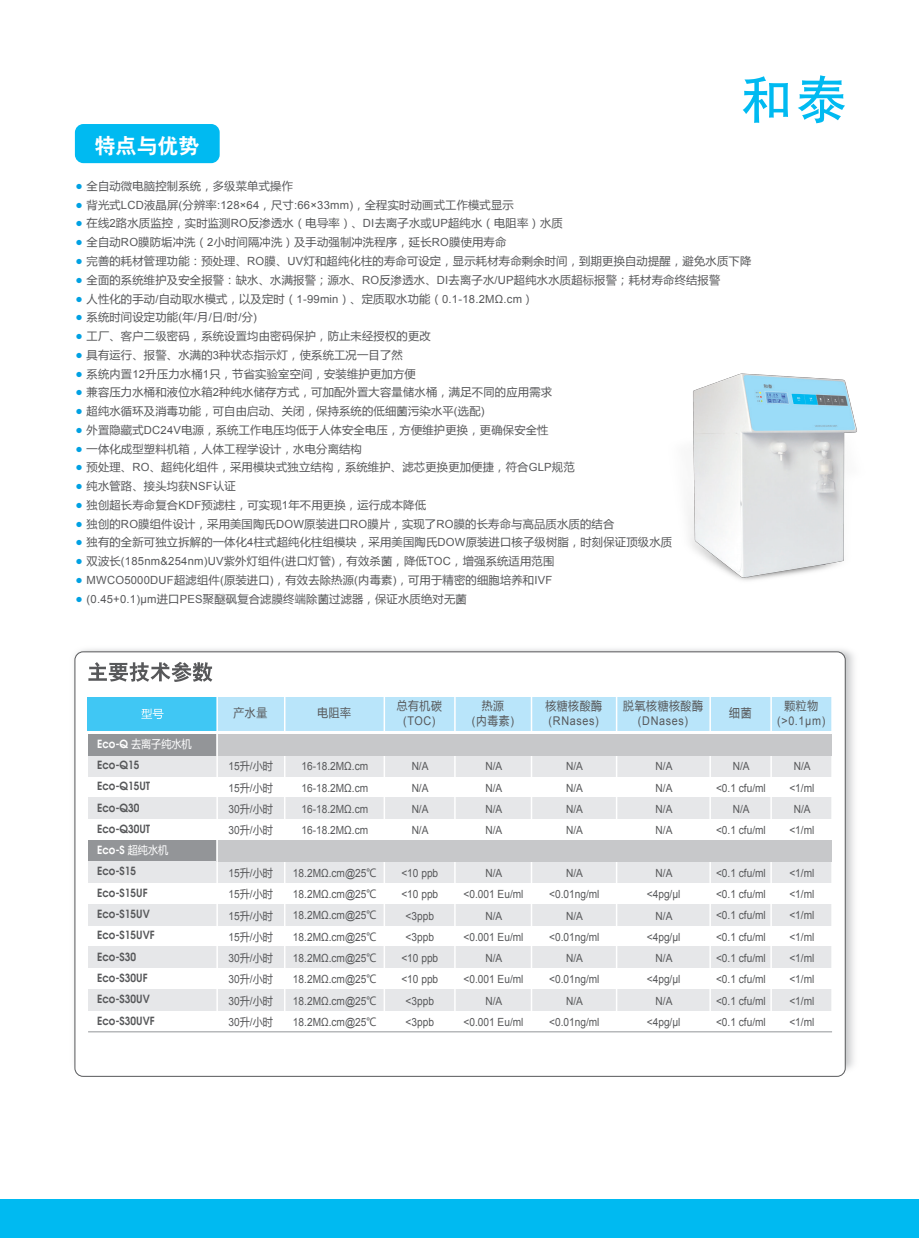
<style>
.page{position:relative;width:919px;height:1238px;background:#fff}
.page>*{position:absolute;margin:0;border:0;box-sizing:border-box;transform-origin:0 0}
.t1{font:21px "Heiti CSEG";color:#fff}
.t2{font:12px/15px "Microsoft Ya Hei";letter-spacing:.06em;color:#57585a;text-align:center;scale:.9 1}
.t3{font:12px "Arial";letter-spacing:.06em;color:#57585a;scale:.9 1}
.t4{font:11.25px "Microsoft Ya Hei";letter-spacing:.02em;color:#57585a}
.t5{font:11.25px/21.3px "Arial";color:#57585a;text-align:justify;scale:.9 1}
.t6{font:600 11.25px/21.3px "Avant Garde";color:#57585a;scale:.9 1}
.t7{font:11.25px "Microsoft Ya Hei";color:#fff;scale:.9 1}
.s1{color:#00a1e3}
.s2{font-family:"Arial"}
.s3{font-family:"Avant Garde";font-weight:600}
.s4{color:#fff}
.s5{font-family:"Microsoft Ya Hei";font-weight:400;color:#fff}
.s6{font-family:"Microsoft Ya Hei"}
</style>
<div class="page">
<div style="left:75px;top:124px;width:145px;height:39px;background:#00baf1;border-radius:9px"></div>
<svg style="left:742px;top:75px;width:103px;height:48px"></svg>
<div style="left:1px;top:1198px;width:917px;height:39px;background:#00baf1"></div>
<div style="left:88px;top:840px;width:129px;height:21px;background:#939598"></div>
<div style="left:88px;top:797px;width:744px;height:22px;background:#e6e7e9"></div>
<div style="left:88px;top:861px;width:744px;height:21px;background:#e6e7e9"></div>
<div style="left:88px;top:904px;width:744px;height:21px;background:#e6e7e9"></div>
<div style="left:88px;top:946px;width:744px;height:22px;background:#e6e7e9"></div>
<div style="left:88px;top:989px;width:744px;height:21px;background:#e6e7e9"></div>
<div style="left:88px;top:755px;width:744px;height:21px;background:#e6e7e9"></div>
<div style="left:217px;top:697px;width:615px;height:33px;background:#b9e5fa"></div>
<div style="left:88px;top:697px;width:129px;height:33px;background:#40c7f4"></div>
<hr style="left:454px;top:696px;width:1px;height:335px;background:#fff">
<hr style="left:284px;top:696px;width:1px;height:335px;background:#fff">
<hr style="left:831px;top:696px;width:1px;height:335px;background:#fff">
<hr style="left:709px;top:696px;width:2px;height:335px;background:#fff">
<hr style="left:383px;top:696px;width:2px;height:335px;background:#fff">
<hr style="left:530px;top:696px;width:2px;height:335px;background:#fff">
<hr style="left:615px;top:696px;width:2px;height:335px;background:#fff">
<hr style="left:770px;top:696px;width:1px;height:335px;background:#fff">
<svg style="left:141px;top:708px;width:22px;height:11px"></svg>
<div style="left:88px;top:734px;width:129px;height:21px;background:#939598"></div>
<div style="left:217px;top:734px;width:614px;height:21px;background:#c7c8ca"></div>
<div style="left:217px;top:840px;width:614px;height:21px;background:#c7c8ca"></div>
<hr style="left:216px;top:696px;width:2px;height:335px;background:#fff">
<hr style="left:88px;top:1031px;width:744px;height:1px;background:#939598">
<svg style="left:111px;top:662px;width:101px;height:20px"></svg>
<img style="left:74px;top:649px;width:37px;height:416px">
<img style="left:689px;top:373px;width:168px;height:208px">
<h1 class="t1" style="left:94px;top:135px;width:106px">特点与优势</h1>
<p class="t4" style="left:75px;top:178px;width:219px"><span class="s1">●</span> 全自动微电脑控制系统，多级菜单式操作</p>
<p class="t4" style="left:75px;top:197px;width:440px"><span class="s1">●</span> 背光式<span class="s2">LCD</span>液晶屏<span class="s2">(</span>分辨率<span class="s2">:128×64</span>，尺寸<span class="s2">:66×33mm)</span>，全程实时动画式工作模式显示</p>
<p class="t4" style="left:75px;top:216px;width:489px"><span class="s1">●</span> 在线<span class="s2">2</span>路水质监控，实时监测<span class="s2">RO</span>反渗透水（电导率）、<span class="s2">DI</span>去离子水或<span class="s2">UP</span>超纯水（电阻率）水质</p>
<p class="t4" style="left:75px;top:234px;width:432px"><span class="s1">●</span> 全自动<span class="s2">RO</span>膜防垢冲洗（<span class="s2">2</span>小时间隔冲洗）及手动强制冲洗程序，延长<span class="s2">RO</span>膜使用寿命</p>
<p class="t4" style="left:75px;top:253px;width:677px"><span class="s1">●</span> 完善的耗材管理功能：预处理、<span class="s2">RO</span>膜、<span class="s2">UV</span>灯和超纯化柱的寿命可设定，显示耗材寿命剩余时间，到期更换自动提醒，避免水质下降</p>
<p class="t4" style="left:75px;top:272px;width:646px"><span class="s1">●</span> 全面的系统维护及安全报警：缺水、水满报警；源水、<span class="s2">RO</span>反渗透水、<span class="s2">DI</span>去离子水<span class="s2">/UP</span>超纯水水质超标报警；耗材寿命终结报警</p>
<p class="t4" style="left:75px;top:291px;width:459px"><span class="s1">●</span> 人性化的手动<span class="s2">/</span>自动取水模式，以及定时（<span class="s2">1-99min</span>）、定质取水功能（<span class="s2">0.1-18.2MΩ.cm</span>）</p>
<p class="t4" style="left:75px;top:309px;width:183px"><span class="s1">●</span> 系统时间设定功能<span class="s2">(</span>年<span class="s2">/</span>月<span class="s2">/</span>日<span class="s2">/</span>时<span class="s2">/</span>分<span class="s2">)</span></p>
<p class="t4" style="left:75px;top:328px;width:357px"><span class="s1">●</span> 工厂、客户二级密码，系统设置均由密码保护，防止未经授权的更改</p>
<p class="t4" style="left:75px;top:347px;width:329px"><span class="s1">●</span> 具有运行、报警、水满的<span class="s2">3</span>种状态指示灯，使系统工况一目了然</p>
<p class="t4" style="left:75px;top:366px;width:342px"><span class="s1">●</span> 系统内置<span class="s2">12</span>升压力水桶<span class="s2">1</span>只，节省实验室空间，安装维护更加方便</p>
<p class="t4" style="left:75px;top:384px;width:478px"><span class="s1">●</span> 兼容压力水桶和液位水箱<span class="s2">2</span>种纯水储存方式，可加配外置大容量储水桶，满足不同的应用需求</p>
<p class="t4" style="left:75px;top:403px;width:410px"><span class="s1">●</span> 超纯水循环及消毒功能，可自由启动、关闭，保持系统的低细菌污染水平<span class="s2">(</span>选配<span class="s2">)</span></p>
<p class="t4" style="left:75px;top:422px;width:474px"><span class="s1">●</span> 外置隐藏式<span class="s2">DC24V</span>电源，系统工作电压均低于人体安全电压，方便维护更换，更确保安全性</p>
<p class="t4" style="left:75px;top:441px;width:288px"><span class="s1">●</span> 一体化成型塑料机箱，人体工程学设计，水电分离结构</p>
<p class="t4" style="left:75px;top:459px;width:500px"><span class="s1">●</span> 预处理、<span class="s2">RO</span>、超纯化组件，采用模块式独立结构，系统维护、滤芯更换更加便捷，符合<span class="s2">GLP</span>规范</p>
<p class="t4" style="left:75px;top:478px;width:162px"><span class="s1">●</span> 纯水管路、接头均获<span class="s2">NSF</span>认证</p>
<p class="t4" style="left:75px;top:497px;width:352px"><span class="s1">●</span> 独创超长寿命复合<span class="s2">KDF</span>预滤柱，可实现<span class="s2">1</span>年不用更换，运行成本降低</p>
<p class="t4" style="left:75px;top:516px;width:540px"><span class="s1">●</span> 独创的<span class="s2">RO</span>膜组件设计，采用美国陶氏<span class="s2">DOW</span>原装进口<span class="s2">RO</span>膜片，实现了<span class="s2">RO</span>膜的长寿命与高品质水质的结合</p>
<p class="t4" style="left:75px;top:535px;width:598px"><span class="s1">●</span> 独有的全新可独立拆解的一体化<span class="s2">4</span>柱式超纯化柱组模块，采用美国陶氏<span class="s2">DOW</span>原装进口核子级树脂，时刻保证顶级水质</p>
<p class="t4" style="left:75px;top:553px;width:480px"><span class="s1">●</span> 双波长<span class="s2">(185nm&amp;254nm)UV</span>紫外灯组件<span class="s2">(</span>进口灯管<span class="s2">)</span>，有效杀菌，降低<span class="s2">TOC</span>，增强系统适用范围</p>
<p class="t4" style="left:75px;top:572px;width:478px"><span class="s1">●</span> <span class="s2">MWCO5000DUF</span>超滤组件<span class="s2">(</span>原装进口<span class="s2">)</span>，有效去除热源<span class="s2">(</span>内毒素<span class="s2">)</span>，可用于精密的细胞培养和<span class="s2">IVF</span></p>
<p class="t4" style="left:75px;top:591px;width:393px"><span class="s1">●</span> <span class="s2">(0.45+0.1)µm</span>进口<span class="s2">PES</span>聚醚砜复合滤膜终端除菌过滤器，保证水质绝对无菌</p>
<p class="t7" style="left:97px;top:736px;width:107px"><span class="s3">Eco-Q</span> 去离子纯水机</p>
<p class="t6" style="left:97px;top:753px;width:80px">Eco-Q15<br>Eco-Q15UT<br>Eco-Q30<br>Eco-Q30UT<br><span class="s4">Eco-S</span> <span class="s5">超纯水机<br></span>Eco-S15<br>Eco-S15UF<br>Eco-S15UV<br>Eco-S15UVF<br>Eco-S30<br>Eco-S30UF<br>Eco-S30UV<br>Eco-S30UVF</p>
<p class="t2" style="left:396px;top:697px;width:52px">总有机碳</p>
<p class="t3" style="left:403px;top:712px;width:37px">(TOC)</p>
<p class="t5" style="left:411px;top:755px;width:20px">N/A N/A N/A N/A</p>
<p class="t5" style="left:401px;top:862px;width:42px;text-align:center">&lt;10 ppb &lt;10 ppb &lt;3ppb &lt;3ppb &lt;10 ppb &lt;10 ppb &lt;3ppb &lt;3ppb</p>
<p class="t2" style="left:623px;top:697px;width:90px">脱氧核糖核酸酶</p>
<p class="t3" style="left:638px;top:712px;width:57px">(DNases)</p>
<p class="t5" style="left:655px;top:755px;width:20px">N/A N/A N/A N/A</p>
<p class="t5" style="left:646px;top:862px;width:39px;text-align:center">N/A &lt;4pg/μl<br>N/A &lt;4pg/μl<br>N/A &lt;4pg/μl<br>N/A &lt;4pg/μl</p>
<p class="t2" style="left:471px;top:697px;width:48px">热源<br><span class="s2">(</span>内毒素<span class="s2">)</span></p>
<p class="t2" style="left:784px;top:697px;width:39px">颗粒物</p>
<p class="t2" style="left:545px;top:697px;width:64px">核糖核酸酶</p>
<p class="t3" style="left:548px;top:712px;width:57px">(RNases)</p>
<p class="t5" style="left:566px;top:755px;width:20px">N/A N/A N/A N/A</p>
<p class="t5" style="left:549px;top:862px;width:57px;text-align:center">N/A &lt;0.01ng/ml<br>N/A &lt;0.01ng/ml<br>N/A &lt;0.01ng/ml<br>N/A &lt;0.01ng/ml</p>
<p class="t2" style="left:233px;top:705px;width:39px">产水量</p>
<p class="t2" style="left:317px;top:705px;width:39px">电阻率</p>
<p class="t2" style="left:729px;top:705px;width:26px">细菌</p>
<p class="t3" style="left:777px;top:712px;width:55px">(&gt;0.1μm)</p>
<p class="t5" style="left:228px;top:755px;width:51px">15<span class="s6">升</span>/<span class="s6">小时</span>15<span class="s6">升</span>/<span class="s6">小时</span>30<span class="s6">升</span>/<span class="s6">小时</span>30<span class="s6">升</span>/<span class="s6">小时</span></p>
<p class="t5" style="left:228px;top:862px;width:51px">15<span class="s6">升</span>/<span class="s6">小时</span>15<span class="s6">升</span>/<span class="s6">小时</span>15<span class="s6">升</span>/<span class="s6">小时</span>15<span class="s6">升</span>/<span class="s6">小时</span>30<span class="s6">升</span>/<span class="s6">小时</span>30<span class="s6">升</span>/<span class="s6">小时</span>30<span class="s6">升</span>/<span class="s6">小时</span>30<span class="s6">升</span>/<span class="s6">小时</span></p>
<p class="t5" style="left:301px;top:755px;width:76px">16-18.2MΩ.cm 16-18.2MΩ.cm 16-18.2MΩ.cm 16-18.2MΩ.cm</p>
<p class="t5" style="left:293px;top:862px;width:94px">18.2MΩ.cm@25<span class="s6">℃ </span>18.2MΩ.cm@25<span class="s6">℃ </span>18.2MΩ.cm@25<span class="s6">℃ </span>18.2MΩ.cm@25<span class="s6">℃ </span>18.2MΩ.cm@25<span class="s6">℃ </span>18.2MΩ.cm@25<span class="s6">℃ </span>18.2MΩ.cm@25<span class="s6">℃ </span>18.2MΩ.cm@25<span class="s6">℃</span></p>
<p class="t5" style="left:789px;top:755px;width:29px;text-align:center">N/A &lt;1/ml<br>N/A &lt;1/ml</p>
<p class="t5" style="left:789px;top:862px;width:29px">&lt;1/ml &lt;1/ml &lt;1/ml &lt;1/ml &lt;1/ml &lt;1/ml &lt;1/ml &lt;1/ml</p>
<p class="t5" style="left:716px;top:755px;width:57px;text-align:center">N/A<br>&lt;0.1 cfu/ml<br>N/A<br>&lt;0.1 cfu/ml</p>
<p class="t5" style="left:716px;top:862px;width:57px">&lt;0.1 cfu/ml &lt;0.1 cfu/ml &lt;0.1 cfu/ml &lt;0.1 cfu/ml &lt;0.1 cfu/ml &lt;0.1 cfu/ml &lt;0.1 cfu/ml &lt;0.1 cfu/ml</p>
<p class="t5" style="left:485px;top:755px;width:20px">N/A N/A N/A N/A</p>
<p class="t5" style="left:463px;top:862px;width:68px;text-align:center">N/A<br>&lt;0.001 Eu/ml<br>N/A<br>&lt;0.001 Eu/ml<br>N/A<br>&lt;0.001 Eu/ml<br>N/A<br>&lt;0.001 Eu/ml</p>
</div>
